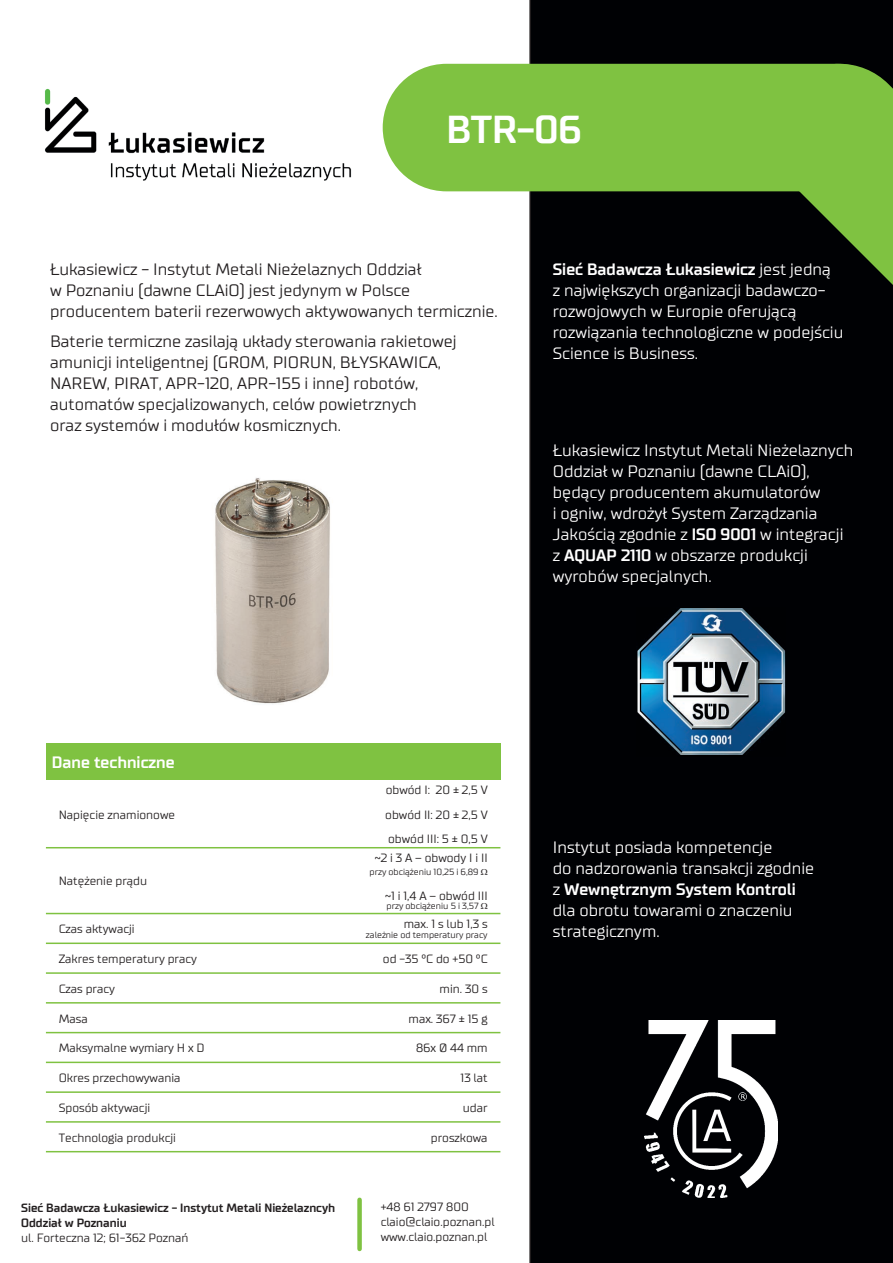
<style>
.page{position:relative;width:893px;height:1263px;background:#fff}
.page>*{position:absolute;margin:0;border:0;box-sizing:border-box;transform-origin:0 0}
.t1{font:700 39px "TT Supermolot";color:#fff}
.t2{font:16.5px/21px "TT Supermolot";color:#fff}
.t3{font:16.5px/21px "TT Supermolot";color:#231f20}
.t4{font:700 16.5px "TT Supermolot";color:#fff}
.t5{font:12px/24.9px "TT Supermolot";color:#231f20;text-align:justify}
.t6{font:700 12px/15px "TT Supermolot";color:#231f20}
.t7{font:9px "TT Supermolot";color:#231f20}
.s1{font-weight:700}
</style>
<div class="page">
<div style="left:529px;top:0;width:364px;height:1263px;background:#000104"></div>
<div style="left:383px;top:64px;width:380px;height:127px;background:#7fc241"></div>
<svg style="left:763px;top:57px;width:130px;height:421px;fill:#000104"></svg>
<div style="left:46px;top:743px;width:454px;height:37px;background:#7fc241"></div>
<hr style="left:46px;top:913px;width:193px;height:1px;background:#7fc241">
<hr style="left:239px;top:913px;width:261px;height:1px;background:#7fc241">
<hr style="left:46px;top:942px;width:193px;height:2px;background:#7fc241">
<hr style="left:239px;top:942px;width:261px;height:2px;background:#7fc241">
<hr style="left:46px;top:972px;width:193px;height:2px;background:#7fc241">
<hr style="left:239px;top:972px;width:261px;height:2px;background:#7fc241">
<hr style="left:46px;top:1002px;width:193px;height:1px;background:#7fc241">
<hr style="left:239px;top:1002px;width:261px;height:1px;background:#7fc241">
<hr style="left:46px;top:1032px;width:193px;height:1px;background:#7fc241">
<hr style="left:239px;top:1032px;width:261px;height:1px;background:#7fc241">
<hr style="left:46px;top:1061px;width:193px;height:2px;background:#7fc241">
<hr style="left:239px;top:1061px;width:261px;height:2px;background:#7fc241">
<hr style="left:46px;top:1091px;width:193px;height:2px;background:#7fc241">
<hr style="left:239px;top:1091px;width:261px;height:2px;background:#7fc241">
<hr style="left:46px;top:1121px;width:193px;height:2px;background:#7fc241">
<hr style="left:239px;top:1121px;width:261px;height:2px;background:#7fc241">
<hr style="left:239px;top:1151px;width:261px;height:1px;background:#7fc241">
<hr style="left:46px;top:1151px;width:193px;height:1px;background:#7fc241">
<hr style="left:46px;top:847px;width:193px;height:1px;background:#7fc241">
<hr style="left:239px;top:847px;width:261px;height:1px;background:#7fc241">
<img style="left:45px;top:88px;width:307px;height:93px">
<img style="left:215px;top:478px;width:115px;height:226px">
<div style="left:357px;top:1200px;width:5px;height:49px;background:#7fc241"></div>
<img style="left:637px;top:607px;width:149px;height:149px">
<img style="left:644px;top:1020px;width:134px;height:178px">
<h1 class="t1" style="left:446px;top:105px;width:137px">BTR-06</h1>
<p class="t3" style="left:50px;top:259px;width:449px">Łukasiewicz - Instytut Metali Nieżelaznych Oddział<br>w Poznaniu (dawne CLAiO) jest jedynym w Polsce producentem baterii rezerwowych aktywowanych termicznie.</p>
<p class="t3" style="left:50px;top:330px;width:408px">Baterie termiczne zasilają układy sterowania rakietowej amunicji inteligentnej (GROM, PIORUN, BŁYSKAWICA, NAREW, PIRAT, APR-120, APR-155 i inne) robotów, automatów specjalizowanych, celów powietrznych<br>oraz systemów i modułów kosmicznych.</p>
<p class="t2" style="left:553px;top:259px;width:292px"><span class="s1">Sieć Badawcza Łukasiewicz</span> jest jedną<br>z największych organizacji badawczo&shy;rozwojowych w Europie oferującą rozwiązania technologiczne w podejściu Science is Business.</p>
<p class="t2" style="left:553px;top:440px;width:302px">Łukasiewicz Instytut Metali Nieżelaznych Oddział w Poznaniu (dawne CLAiO), będący producentem akumulatorów<br>i ogniw, wdrożył System Zarządzania Jakością zgodnie z <span class="s1">ISO 9001</span> w integracji z <span class="s1">AQUAP 2110</span> w obszarze produkcji wyrobów specjalnych.</p>
<p class="t4" style="left:52px;top:752px;width:124px">Dane techniczne</p>
<p class="t5" style="left:59px;top:802px;width:118px">Napięcie znamionowe</p>
<p class="t5" style="left:59px;top:869px;width:90px">Natężenie prądu</p>
<p class="t5" style="left:59px;top:916px;width:78px">Czas aktywacji</p>
<p class="t5" style="left:385px;top:777px;width:104px">obwód I: 20 ± 2,5 V obwód II: 20 ± 2,5 V obwód III: 5 ± 0,5 V</p>
<p class="t5" style="left:375px;top:845px;width:114px">~2 i 3 A – obwody I i II</p>
<p class="t7" style="left:370px;top:866px;width:111px">przy obciążeniu 10,25 i 6,89</p>
<p class="t5" style="left:385px;top:883px;width:104px">~1 i 1,4 A – obwód III</p>
<p class="t7" style="left:387px;top:901px;width:94px">przy obciążeniu 5 i 3,57</p>
<p class="t5" style="left:404px;top:912px;width:85px">max. 1 s lub 1,3 s</p>
<p class="t7" style="left:366px;top:929px;width:123px">zależnie od temperatury pracy</p>
<p class="t5" style="left:59px;top:946px;width:140px">Zakres temperatury pracy</p>
<p class="t5" style="left:383px;top:946px;width:106px">od -35 °C do +50 °C</p>
<p class="t5" style="left:59px;top:976px;width:58px">Czas pracy</p>
<p class="t5" style="left:440px;top:976px;width:50px">min. 30 s</p>
<p class="t5" style="left:59px;top:1006px;width:31px">Masa</p>
<p class="t5" style="left:409px;top:1006px;width:81px">max. 367 ± 15 g</p>
<p class="t5" style="left:59px;top:1035px;width:148px">Maksymalne wymiary H x D</p>
<p class="t5" style="left:416px;top:1035px;width:73px">86x Ø 44 mm</p>
<p class="t5" style="left:59px;top:1065px;width:123px">Okres przechowywania</p>
<p class="t5" style="left:460px;top:1065px;width:29px">13 lat</p>
<p class="t5" style="left:59px;top:1095px;width:93px">Sposób aktywacji</p>
<p class="t5" style="left:463px;top:1095px;width:26px">udar</p>
<p class="t5" style="left:59px;top:1125px;width:119px">Technologia produkcji</p>
<p class="t5" style="left:431px;top:1125px;width:58px">proszkowa</p>
<p class="t6" style="left:21px;top:1200px;width:315px">Sieć Badawcza Łukasiewicz - Instytut Metali Nieżelazncyh<br>Oddział w Poznaniu</p>
<p class="t5" style="left:21px;top:1225px;width:169px">ul. Forteczna 12; 61-362 Poznań</p>
<p class="t5" style="left:381px;top:1199px;width:115px;line-height:15px;text-align:left">+48 61 2797 800 claio@claio.poznan.pl www.claio.poznan.pl</p>
<p class="t2" style="left:553px;top:837px;width:263px">Instytut posiada kompetencje<br>do nadzorowania transakcji zgodnie z <span class="s1">Wewnętrznym System Kontroli </span>dla obrotu towarami o znaczeniu strategicznym.</p>
</div>
